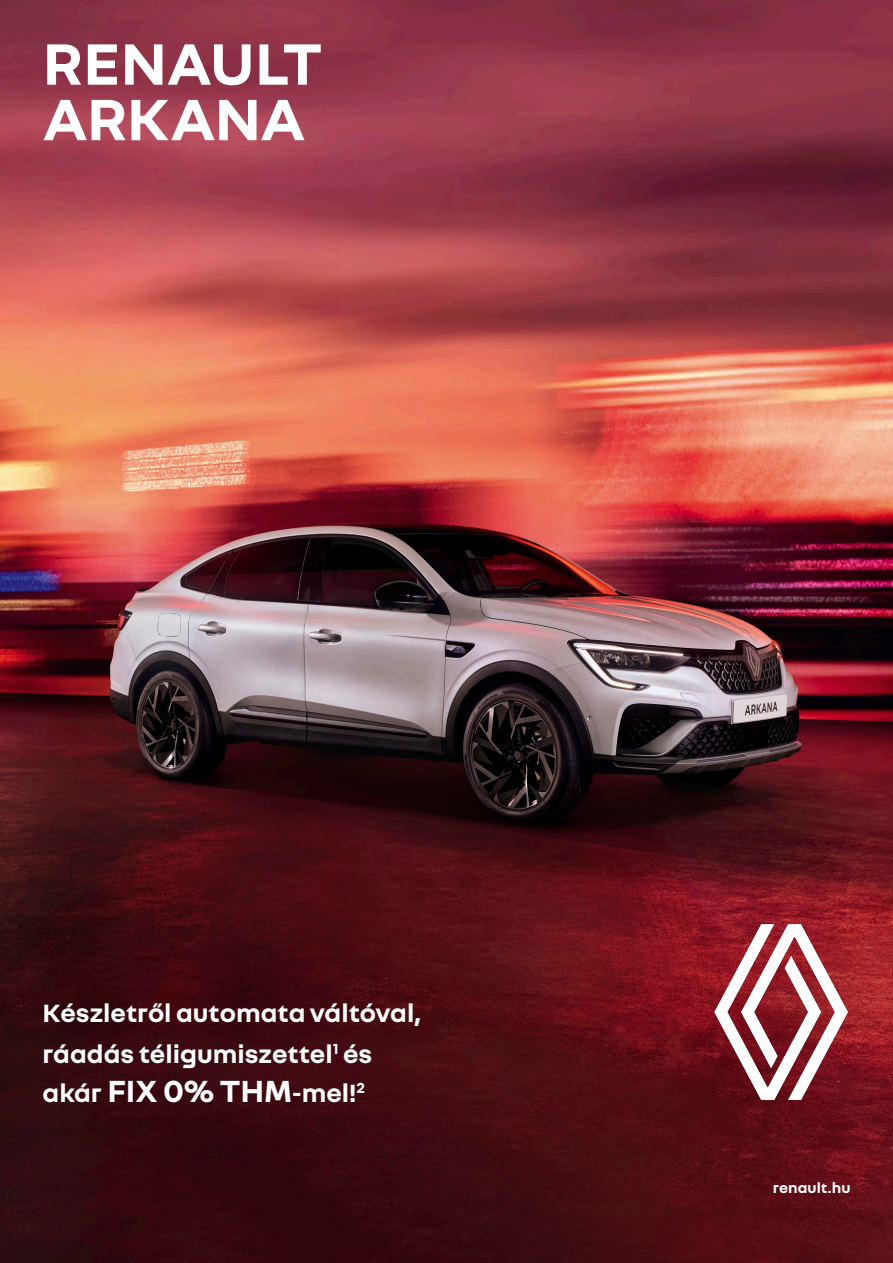
<style>
.page{position:relative;width:893px;height:1263px;background:#fff}
.page>*{position:absolute;margin:0;border:0;box-sizing:border-box;transform-origin:0 0}
.t1{font:700 63px "Nouvel R";letter-spacing:-.01em;color:#fff}
.t2{font:700 27px "Nouvel R";color:#fff}
.povinne_ruceni{font:700 15.75px "Nouvel R";color:#fff}
.s1{font-size:33px}
</style>
<div class="page">
<img style="left:0;top:0;width:893px;height:1263px">
<img style="left:703px;top:925px;width:147px;height:177px">
<p class="t1" style="left:43px;top:23px;width:281px">RENAULT</p>
<p class="t1" style="left:43px;top:78px;width:264px">ARKANA</p>
<p class="t2" style="left:43px;top:996px;width:381px">Készletről automata váltóval,</p>
<p class="t2" style="left:43px;top:1036px;width:331px">ráadás téligumiszettel<sup>1</sup> és</p>
<p class="t2" style="left:43px;top:1076px;width:324px">akár <span class="s1">FIX 0% THM</span>-mel!<sup>2</sup></p>
<p class="povinne_ruceni" style="left:773px;top:1178px;width:79px">renault.hu</p>
</div>
